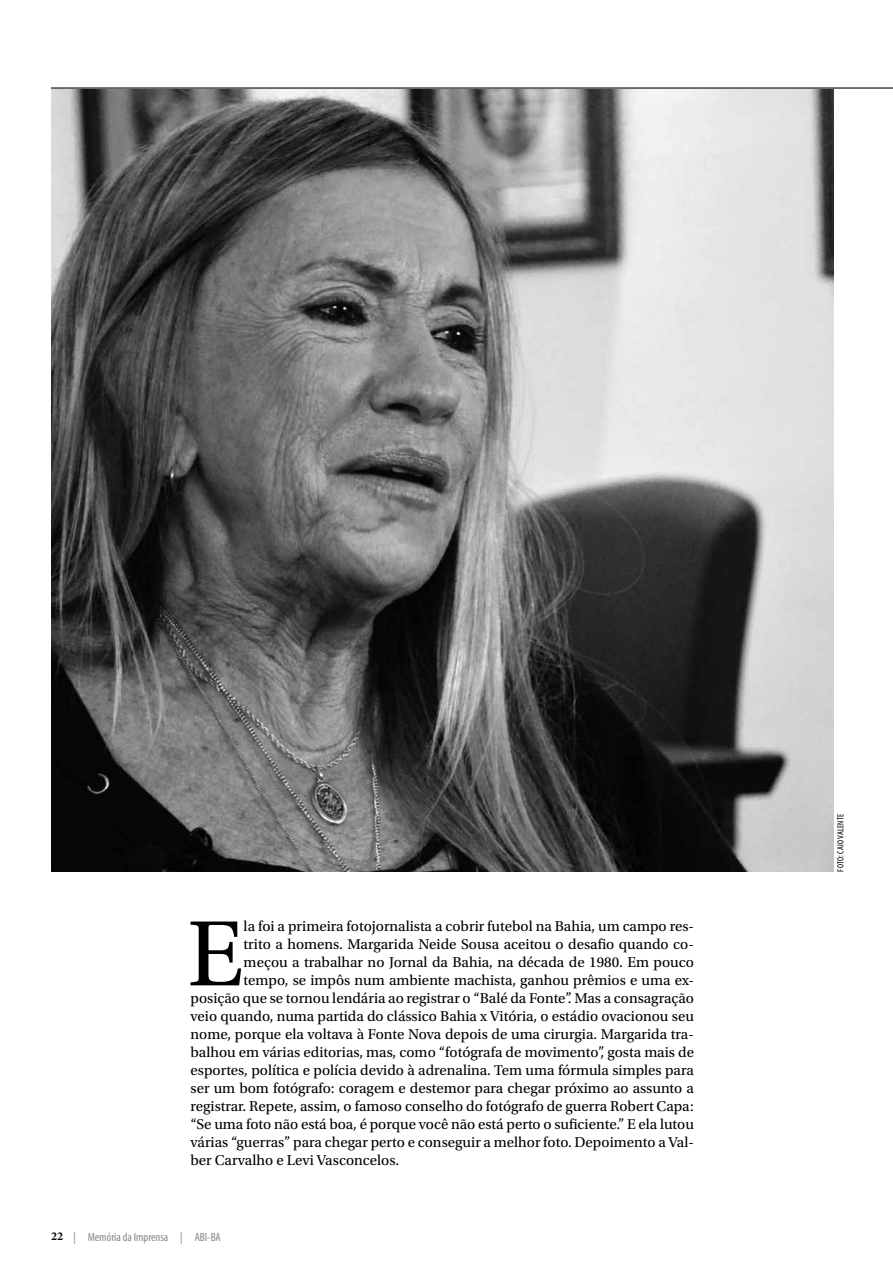
<style>
.page{position:relative;width:893px;height:1263px;background:#fff}
.page>*{position:absolute;margin:0;border:0;box-sizing:border-box;transform-origin:0 0}
.t1{font:97.65px "Utopia Std";color:#000}
.t2{font:15px "Utopia Std";color:#000}
.t3{font:condensed 12px "Myriad Pro";color:#878787}
.t4{font:condensed 9px "Myriad Pro";letter-spacing:.02em;color:#000}
.s1{font-family:"Minion Pro";font-weight:700;font-stretch:normal;color:#000}
</style>
<div class="page">
<img style="left:51px;top:89px;width:782px;height:783px">
<hr style="left:51px;top:87px;width:842px;height:2px;background:#000">
<h1 class="t1" style="left:187px;top:901px;width:58px">E</h1>
<p class="t2" style="left:244px;top:918px;width:452px">la foi a primeira fotojornalista a cobrir futebol na Bahia, um campo res-</p>
<p class="t2" style="left:244px;top:936px;width:452px">trito a homens. Margarida Neide Sousa aceitou o desafio quando co-</p>
<p class="t2" style="left:244px;top:954px;width:452px">meçou a trabalhar no Jornal da Bahia, na década de 1980. Em pouco</p>
<p class="t2" style="left:244px;top:972px;width:452px">tempo, se impôs num ambiente machista, ganhou prêmios e uma ex-</p>
<p class="t2" style="left:190px;top:990px;width:505px">posição que se tornou lendária ao registrar o “Balé da Fonte”. Mas a consagração</p>
<p class="t2" style="left:190px;top:1008px;width:505px">veio quando, numa partida do clássico Bahia x Vitória, o estádio ovacionou seu</p>
<p class="t2" style="left:190px;top:1026px;width:505px">nome, porque ela voltava à Fonte Nova depois de uma cirurgia. Margarida tra-</p>
<p class="t2" style="left:190px;top:1044px;width:505px">balhou em várias editorias, mas, como “fotógrafa de movimento”, gosta mais de</p>
<p class="t2" style="left:190px;top:1062px;width:505px">esportes, política e polícia devido à adrenalina. Tem uma fórmula simples para</p>
<p class="t2" style="left:190px;top:1080px;width:505px">ser um bom fotógrafo: coragem e destemor para chegar próximo ao assunto a</p>
<p class="t2" style="left:190px;top:1098px;width:505px">registrar. Repete, assim, o famoso conselho do fotógrafo de guerra Robert Capa:</p>
<p class="t2" style="left:190px;top:1116px;width:505px">“Se uma foto não está boa, é porque você não está perto o suficiente.” E ela lutou</p>
<p class="t2" style="left:190px;top:1134px;width:505px">várias “guerras” para chegar perto e conseguir a melhor foto. Depoimento a Val-</p>
<p class="t2" style="left:190px;top:1152px;width:210px">ber Carvalho e Levi Vasconcelos.</p>
<p class="t3" style="left:51px;top:1229px;width:171px"><span class="s1">22</span> | Memória da Imprensa | ABI-BA</p>
<p class="t4" style="left:835px;top:872px;width:59px;rotate:-90deg">FOTO: CAIO VALENTE</p>
</div>
